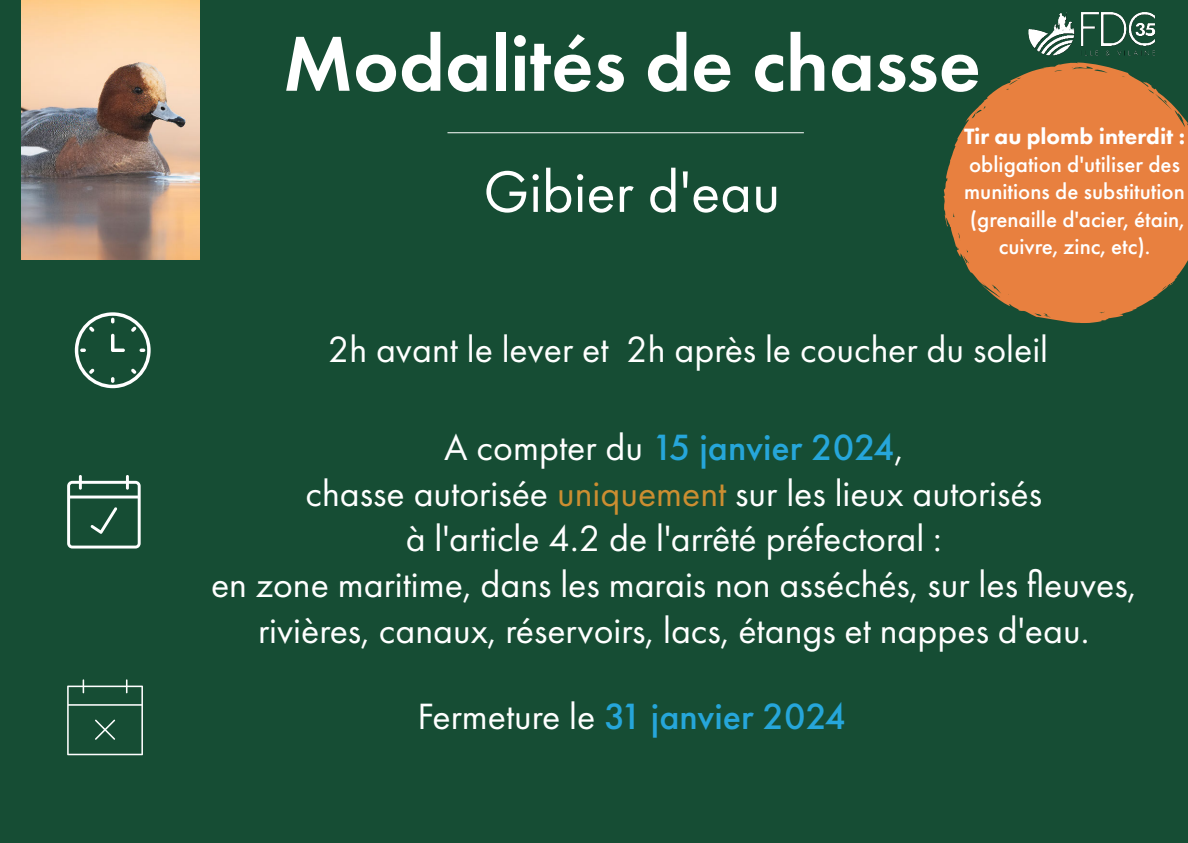
<style>
.page{position:relative;width:1188px;height:843px;background:#fff}
.page>*{position:absolute;margin:0;border:0;box-sizing:border-box;transform-origin:0 0}
.t1{font:600 80.8px "Futura PT";color:#fff}
.t2{font:60.6px "Futura PT";color:#fff}
.t3{font:37.9px/45.5px "Futura PT";color:#fff;text-align:center}
.t4{font:500 37.9px "Futura PT";color:#26a6da}
.t5{font:500 23px/27.6px "Futura PT";color:#fff;text-align:center}
.t6{font:800 23px "Futura PT";color:#fff}
.s1{font-weight:500;color:#26a6da}
.s2{color:#cc8e31}
.s3{font-weight:400;color:#fff}
</style>
<div class="page">
<div style="left:0;top:0;width:1188px;height:842px;background:#164d34"></div>
<hr style="left:447px;top:132px;width:357px;height:1px;background:#fff">
<img style="left:21px;top:0;width:178px;height:260px">
<svg style="left:75px;top:312px;width:76px;height:76px"></svg>
<img style="left:1028px;top:12px;width:127px;height:44px">
<svg style="left:67px;top:475px;width:74px;height:73px"></svg>
<svg style="left:67px;top:679px;width:76px;height:76px"></svg>
<svg style="left:944px;top:62px;width:244px;height:261px;fill:#e8803f"></svg>
<h1 class="t1" style="left:283px;top:13px;width:700px">Modalités de chasse</h1>
<h2 class="t2" style="left:483px;top:156px;width:298px">Gibier d'eau</h2>
<p class="t6" style="left:964px;top:122px;width:223px">Tir au plomb interdit :</p>
<p class="t5" style="left:964px;top:150px;width:222px">obligation d'utiliser des munitions de substitution (grenaille d'acier, étain, cuivre, zinc, etc).</p>
<p class="t3" style="left:328px;top:326px;width:722px">2h avant le lever et 2h après le coucher du soleil</p>
<p class="t3" style="left:211px;top:424px;width:927px">A compter du <span class="s1">15 janvier 2024</span>,<br>chasse autorisée <span class="s2">uniquement</span> sur les lieux autorisés<br>à l'article 4.2 de l'arrêté préfectoral :<br>en zone maritime, dans les marais non asséchés, sur les fleuves, rivières, canaux, réservoirs, lacs, étangs et nappes d'eau.</p>
<p class="t4" style="left:418px;top:693px;width:430px"><span class="s3">Fermeture le</span> 31 janvier 2024</p>
</div>
